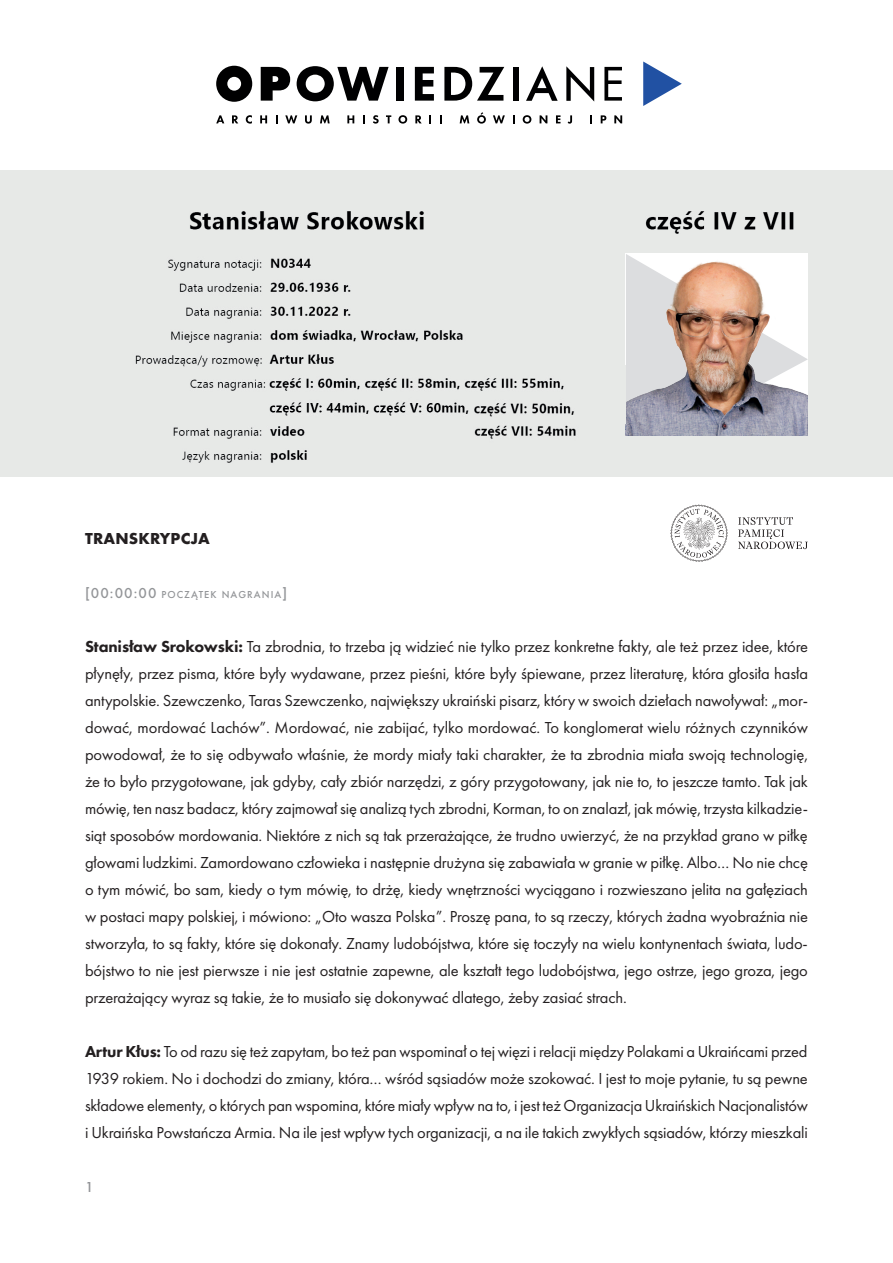
<style>
.page{position:relative;width:893px;height:1263px;background:#fff}
.page>*{position:absolute;margin:0;border:0;box-sizing:border-box;transform-origin:0 0}
.t1{font:16.5px/27px "Futura PT";letter-spacing:-.01em;color:#231f20;text-align:justify}
.t2{font:700 16.5px "Futura PT";letter-spacing:.01em;color:#231f20}
.t3{font:500 15px "Futura PT";color:#939598}
.t4{font:500 10.5px "Futura PT";letter-spacing:.105em;color:#939598}
.s1{font-size:15px}
.s2{font-weight:800}
</style>
<div class="page">
<div style="left:0;top:171px;width:893px;height:306px;background:#e7e9e7"></div>
<svg style="left:261px;top:67px;width:29px;height:34px"></svg>
<svg style="left:297px;top:66px;width:92px;height:35px"></svg>
<div style="left:396px;top:67px;width:8px;height:34px;background:#000001"></div>
<svg style="left:415px;top:67px;width:19px;height:34px"></svg>
<svg style="left:444px;top:67px;width:60px;height:34px"></svg>
<div style="left:513px;top:67px;width:5px;height:34px;background:#000001"></div>
<svg style="left:526px;top:66px;width:32px;height:35px"></svg>
<svg style="left:566px;top:66px;width:28px;height:36px"></svg>
<svg style="left:604px;top:67px;width:18px;height:34px"></svg>
<svg style="left:643px;top:61px;width:39px;height:45px"></svg>
<svg style="left:216px;top:66px;width:36px;height:36px"></svg>
<svg style="left:216px;top:115px;width:8px;height:8px"></svg>
<svg style="left:232px;top:115px;width:6px;height:8px"></svg>
<svg style="left:246px;top:115px;width:6px;height:9px"></svg>
<svg style="left:260px;top:115px;width:7px;height:8px"></svg>
<svg style="left:276px;top:115px;width:2px;height:8px"></svg>
<svg style="left:285px;top:115px;width:12px;height:8px"></svg>
<svg style="left:305px;top:115px;width:7px;height:9px"></svg>
<svg style="left:320px;top:115px;width:10px;height:8px"></svg>
<svg style="left:347px;top:115px;width:7px;height:8px"></svg>
<svg style="left:363px;top:115px;width:2px;height:8px"></svg>
<svg style="left:373px;top:115px;width:6px;height:9px"></svg>
<svg style="left:386px;top:115px;width:5px;height:8px"></svg>
<svg style="left:398px;top:115px;width:9px;height:9px"></svg>
<svg style="left:415px;top:115px;width:7px;height:8px"></svg>
<svg style="left:440px;top:115px;width:2px;height:8px"></svg>
<svg style="left:460px;top:115px;width:9px;height:8px"></svg>
<svg style="left:477px;top:112px;width:9px;height:12px"></svg>
<svg style="left:493px;top:115px;width:12px;height:8px"></svg>
<svg style="left:523px;top:115px;width:8px;height:9px"></svg>
<svg style="left:540px;top:115px;width:7px;height:8px"></svg>
<svg style="left:556px;top:115px;width:4px;height:8px"></svg>
<svg style="left:568px;top:115px;width:4px;height:9px"></svg>
<svg style="left:590px;top:115px;width:2px;height:8px"></svg>
<svg style="left:601px;top:115px;width:5px;height:8px"></svg>
<svg style="left:614px;top:115px;width:8px;height:8px"></svg>
<svg style="left:670px;top:505px;width:58px;height:57px"></svg>
<svg style="left:738px;top:517px;width:70px;height:32px"></svg>
<img style="left:626px;top:254px;width:182px;height:182px">
<div style="left:568px;top:366px;width:58px;height:58px;background:#e7e9e7"></div>
<img style="left:269px;top:396px;width:305px;height:27px">
<img style="left:473px;top:418px;width:106px;height:27px">
<p class="t2" style="left:85px;top:528px;width:126px">TRANSKRYPCJA</p>
<p class="t4" style="left:85px;top:588px;width:204px"><span class="s1">[00:00:00</span> POCZĄTEK NAGRANIA<span class="s1">]</span></p>
<p class="t1" style="left:85px;top:633px;width:725px"><span class="s2">Stanisław Srokowski:</span> Ta zbrodnia, to trzeba ją widzieć nie tylko przez konkretne fakty, ale też przez idee, które płynęły, przez pisma, które były wydawane, przez pieśni, które były śpiewane, przez literaturę, która głosiła hasła antypolskie. Szewczenko, Taras Szewczenko, największy ukraiński pisarz, który w swoich dziełach nawoływał: „mor&shy;dować, mordować Lachów”. Mordować, nie zabijać, tylko mordować. To konglomerat wielu różnych czynników powodował, że to się odbywało właśnie, że mordy miały taki charakter, że ta zbrodnia miała swoją technologię, że to było przygotowane, jak gdyby, cały zbiór narzędzi, z góry przygotowany, jak nie to, to jeszcze tamto. Tak jak mówię, ten nasz badacz, który zajmował się analizą tych zbrodni, Korman, to on znalazł, jak mówię, trzysta kilkadzie&shy;siąt sposobów mordowania. Niektóre z nich są tak przerażające, że trudno uwierzyć, że na przykład grano w piłkę głowami ludzkimi. Zamordowano człowieka i następnie drużyna się zabawiała w granie w piłkę. Albo… No nie chcę o tym mówić, bo sam, kiedy o tym mówię, to drżę, kiedy wnętrzności wyciągano i rozwieszano jelita na gałęziach w postaci mapy polskiej, i mówiono: „Oto wasza Polska”. Proszę pana, to są rzeczy, których żadna wyobraźnia nie stworzyła, to są fakty, które się dokonały. Znamy ludobójstwa, które się toczyły na wielu kontynentach świata, ludo&shy;bójstwo to nie jest pierwsze i nie jest ostatnie zapewne, ale kształt tego ludobójstwa, jego ostrze, jego groza, jego przerażający wyraz są takie, że to musiało się dokonywać dlatego, żeby zasiać strach.</p>
<p class="t1" style="left:85px;top:1038px;width:724px"><span class="s2">Artur Kłus:</span> To od razu się też zapytam, bo też pan wspominał o tej więzi i relacji między Polakami a Ukraińcami przed 1939 rokiem. No i dochodzi do zmiany, która… wśród sąsiadów może szokować. I jest to moje pytanie, tu są pewne składowe elementy, o których pan wspomina, które miały wpływ na to, i jest też Organizacja Ukraińskich Nacjonalistów i Ukraińska Powstańcza Armia. Na ile jest wpływ tych organizacji, a na ile takich zwykłych sąsiadów, którzy mieszkali</p>
<p class="t3" style="left:85px;top:1178px;width:10px">1</p>
</div>
